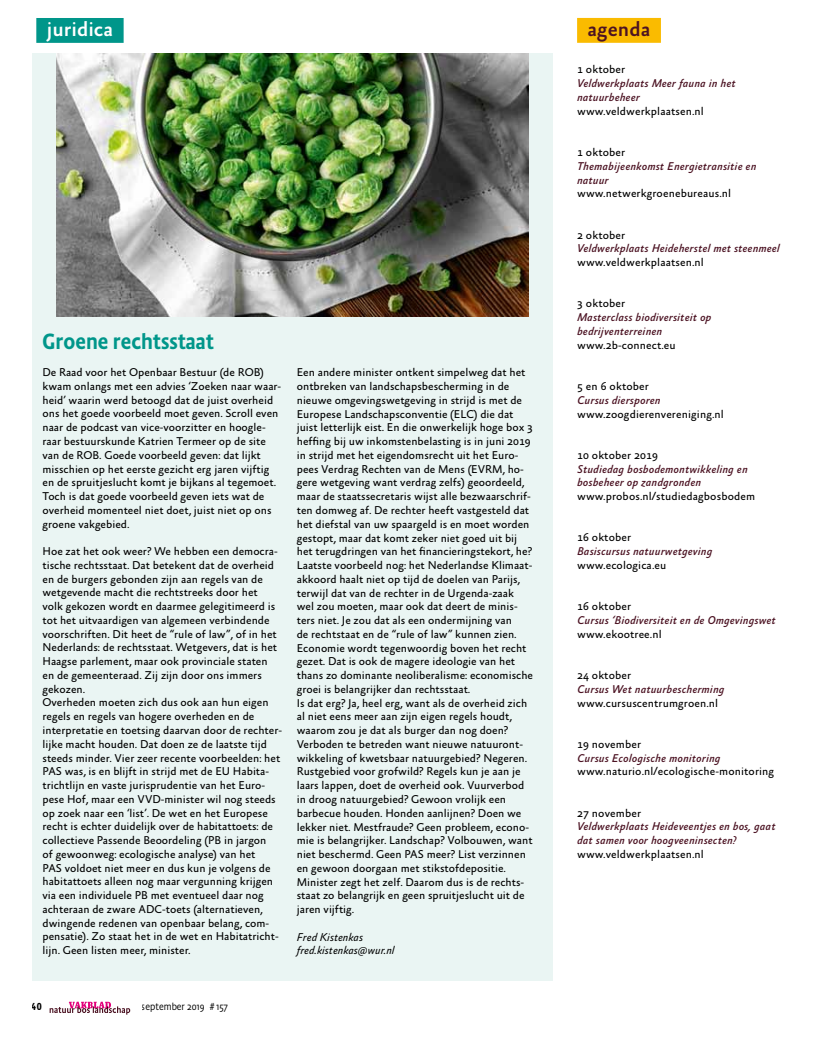
<style>
.page{position:relative;width:815px;height:1046px;background:#fff}
.page>*{position:absolute;margin:0;border:0;box-sizing:border-box;transform-origin:0 0}
.t1{font:500 22.5px "Absara Sans Head";color:#00968a}
.t2{font:500 21px "Absara Sans";color:#fff}
.t3{font:500 21px "Absara Sans";color:#4c1323}
.t4{font:11.5px/13.8px "Absara Sans";color:#000}
.t5{font:italic 500 11.5px/13.8px "Absara Sans TF";letter-spacing:.01em;color:#4c1323}
.t6{font:italic 11.5px/13.8px "Absara Sans";color:#000}
.t7{font:300 10.38px "Absara Sans Head";color:#000}
.t8{font:500 10.38px "Absara Sans TF Head";color:#000}
</style>
<div class="page">
<div style="left:577px;top:18px;width:84px;height:25px;background:#fabb00"></div>
<div style="left:32px;top:53px;width:521px;height:927px;background:#eaf5f3"></div>
<div style="left:36px;top:18px;width:88px;height:25px;background:#00968a"></div>
<svg style="left:50px;top:1001px;width:80px;height:13px"></svg>
<img style="left:57px;top:53px;width:471px;height:263px">
<h2 class="t2" style="left:47px;top:18px;width:68px">juridica</h2>
<h1 class="t1" style="left:43px;top:327px;width:173px">Groene rechtsstaat</h1>
<p class="t4" style="left:43px;top:366px;width:240px">De Raad voor het Openbaar Bestuur (de ROB) kwam onlangs met een advies ‘Zoeken naar waar&shy;heid’ waarin werd betoogd dat de juist overheid ons het goede voorbeeld moet geven. Scroll even naar de podcast van vice-voorzitter en hoogle&shy;raar bestuurskunde Katrien Termeer op de site van de ROB. Goede voorbeeld geven: dat lijkt misschien op het eerste gezicht erg jaren vijftig en de spruitjeslucht komt je bijkans al tegemoet.<br>Toch is dat goede voorbeeld geven iets wat de overheid momenteel niet doet, juist niet op ons groene vakgebied.</p>
<p class="t4" style="left:43px;top:545px;width:241px">Hoe zat het ook weer? We hebben een democra&shy;tische rechtsstaat. Dat betekent dat de overheid en de burgers gebonden zijn aan regels van de wetgevende macht die rechtstreeks door het<br>volk gekozen wordt en daarmee gelegitimeerd is tot het uitvaardigen van algemeen verbindende voorschriften. Dit heet de “rule of law”, of in het Nederlands: de rechtsstaat. Wetgevers, dat is het Haagse parlement, maar ook provinciale staten en de gemeenteraad. Zij zijn door ons immers gekozen.<br>Overheden moeten zich dus ook aan hun eigen regels en regels van hogere overheden en de interpretatie en toetsing daarvan door de rechter&shy;lijke macht houden. Dat doen ze de laatste tijd steeds minder. Vier zeer recente voorbeelden: het PAS was, is en blijft in strijd met de EU Habita&shy;trichtlijn en vaste jurisprudentie van het Euro&shy;pese Hof, maar een VVD-minister wil nog steeds op zoek naar een ‘list’. De wet en het Europese recht is echter duidelijk over de habitattoets: de collectieve Passende Beoordeling (PB in jargon<br>of gewoonweg: ecologische analyse) van het<br>PAS voldoet niet meer en dus kun je volgens de habitattoets alleen nog maar vergunning krijgen via een individuele PB met eventueel daar nog achteraan de zware ADC-toets (alternatieven, dwingende redenen van openbaar belang, com&shy;pensatie). Zo staat het in de wet en Habitatricht&shy;lijn. Geen listen meer, minister.</p>
<p class="t4" style="left:297px;top:366px;width:238px">Een andere minister ontkent simpelweg dat het ontbreken van landschapsbescherming in de nieuwe omgevingswetgeving in strijd is met de Europese Landschapsconventie (ELC) die dat juist letterlijk eist. En die onwerkelijk hoge box 3 heffing bij uw inkomstenbelasting is in juni 2019 in strijd met het eigendomsrecht uit het Euro&shy;pees Verdrag Rechten van de Mens (EVRM, ho&shy;gere wetgeving want verdrag zelfs) geoordeeld, maar de staatssecretaris wijst alle bezwaarschrif&shy;ten domweg af. De rechter heeft vastgesteld dat het diefstal van uw spaargeld is en moet worden gestopt, maar dat komt zeker niet goed uit bij het terugdringen van het financieringstekort, he?<br>Laatste voorbeeld nog: het Nederlandse Klimaat&shy;akkoord haalt niet op tijd de doelen van Parijs, terwijl dat van de rechter in de Urgenda-zaak wel zou moeten, maar ook dat deert de minis&shy;ters niet. Je zou dat als een ondermijning van<br>de rechtstaat en de “rule of law” kunnen zien.<br>Economie wordt tegenwoordig boven het recht gezet. Dat is ook de magere ideologie van het thans zo dominante neoliberalisme: economische groei is belangrijker dan rechtsstaat.<br>Is dat erg? Ja, heel erg, want als de overheid zich al niet eens meer aan zijn eigen regels houdt, waarom zou je dat als burger dan nog doen?<br>Verboden te betreden want nieuwe natuuront&shy;wikkeling of kwetsbaar natuurgebied? Negeren.<br>Rustgebied voor grofwild? Regels kun je aan je laars lappen, doet de overheid ook. Vuurverbod in droog natuurgebied? Gewoon vrolijk een barbecue houden. Honden aanlijnen? Doen we lekker niet. Mestfraude? Geen probleem, econo&shy;mie is belangrijker. Landschap? Volbouwen, want niet beschermd. Geen PAS meer? List verzinnen en gewoon doorgaan met stikstofdepositie.<br>Minister zegt het zelf. Daarom dus is de rechts&shy;staat zo belangrijk en geen spruitjeslucht uit de jaren vijftig.</p>
<p class="t6" style="left:297px;top:930px;width:99px">Fred Kistenkas fred.kistenkas@wur.nl</p>
<p class="t8" style="left:32px;top:999px;width:11px">40</p>
<p class="t7" style="left:142px;top:999px;width:88px">september 2019 # 157</p>
<h2 class="t3" style="left:588px;top:18px;width:64px">agenda</h2>
<p class="t4" style="left:577px;top:63px;width:50px">1 oktober</p>
<p class="t5" style="left:577px;top:77px;width:160px">Veldwerkplaats Meer fauna in het natuurbeheer</p>
<p class="t4" style="left:577px;top:105px;width:128px">www.veldwerkplaatsen.nl</p>
<p class="t4" style="left:577px;top:146px;width:50px">1 oktober</p>
<p class="t5" style="left:577px;top:160px;width:181px">Themabijeenkomst Energietransitie en natuur</p>
<p class="t4" style="left:577px;top:187px;width:155px">www.netwerkgroenebureaus.nl</p>
<p class="t4" style="left:577px;top:228px;width:50px">2 oktober</p>
<p class="t5" style="left:577px;top:242px;width:204px">Veldwerkplaats Heideherstel met steenmeel</p>
<p class="t4" style="left:577px;top:256px;width:128px">www.veldwerkplaatsen.nl</p>
<p class="t4" style="left:577px;top:297px;width:50px">3 oktober</p>
<p class="t5" style="left:577px;top:311px;width:136px">Masterclass biodiversiteit op bedrijventerreinen</p>
<p class="t4" style="left:577px;top:338px;width:100px">www.2b-connect.eu</p>
<p class="t4" style="left:577px;top:380px;width:73px">5 en 6 oktober</p>
<p class="t5" style="left:577px;top:393px;width:85px">Cursus diersporen</p>
<p class="t4" style="left:577px;top:407px;width:148px">www.zoogdierenvereniging.nl</p>
<p class="t4" style="left:577px;top:448px;width:82px">10 oktober 2019</p>
<p class="t5" style="left:577px;top:462px;width:172px">Studiedag bosbodemontwikkeling en bosbeheer op zandgronden</p>
<p class="t4" style="left:577px;top:490px;width:180px">www.probos.nl/studiedagbosbodem</p>
<p class="t4" style="left:577px;top:531px;width:56px">16 oktober</p>
<p class="t5" style="left:577px;top:545px;width:137px">Basiscursus natuurwetgeving</p>
<p class="t4" style="left:577px;top:558px;width:91px">www.ecologica.eu</p>
<p class="t4" style="left:577px;top:600px;width:56px">16 oktober</p>
<p class="t5" style="left:577px;top:613px;width:200px">Cursus ‘Biodiversiteit en de Omgevingswet</p>
<p class="t4" style="left:577px;top:627px;width:86px">www.ekootree.nl</p>
<p class="t4" style="left:577px;top:668px;width:56px">24 oktober</p>
<p class="t5" style="left:577px;top:682px;width:149px">Cursus Wet natuurbescherming</p>
<p class="t4" style="left:577px;top:696px;width:143px">www.cursuscentrumgroen.nl</p>
<p class="t4" style="left:577px;top:737px;width:65px">19 november</p>
<p class="t5" style="left:577px;top:751px;width:145px">Cursus Ecologische monitoring</p>
<p class="t4" style="left:577px;top:765px;width:199px">www.naturio.nl/ecologische-monitoring</p>
<p class="t4" style="left:577px;top:806px;width:65px">27 november</p>
<p class="t5" style="left:577px;top:820px;width:200px">Veldwerkplaats Heideveentjes en bos, gaat dat samen voor hoogveeninsecten?</p>
<p class="t4" style="left:577px;top:847px;width:128px">www.veldwerkplaatsen.nl</p>
</div>
